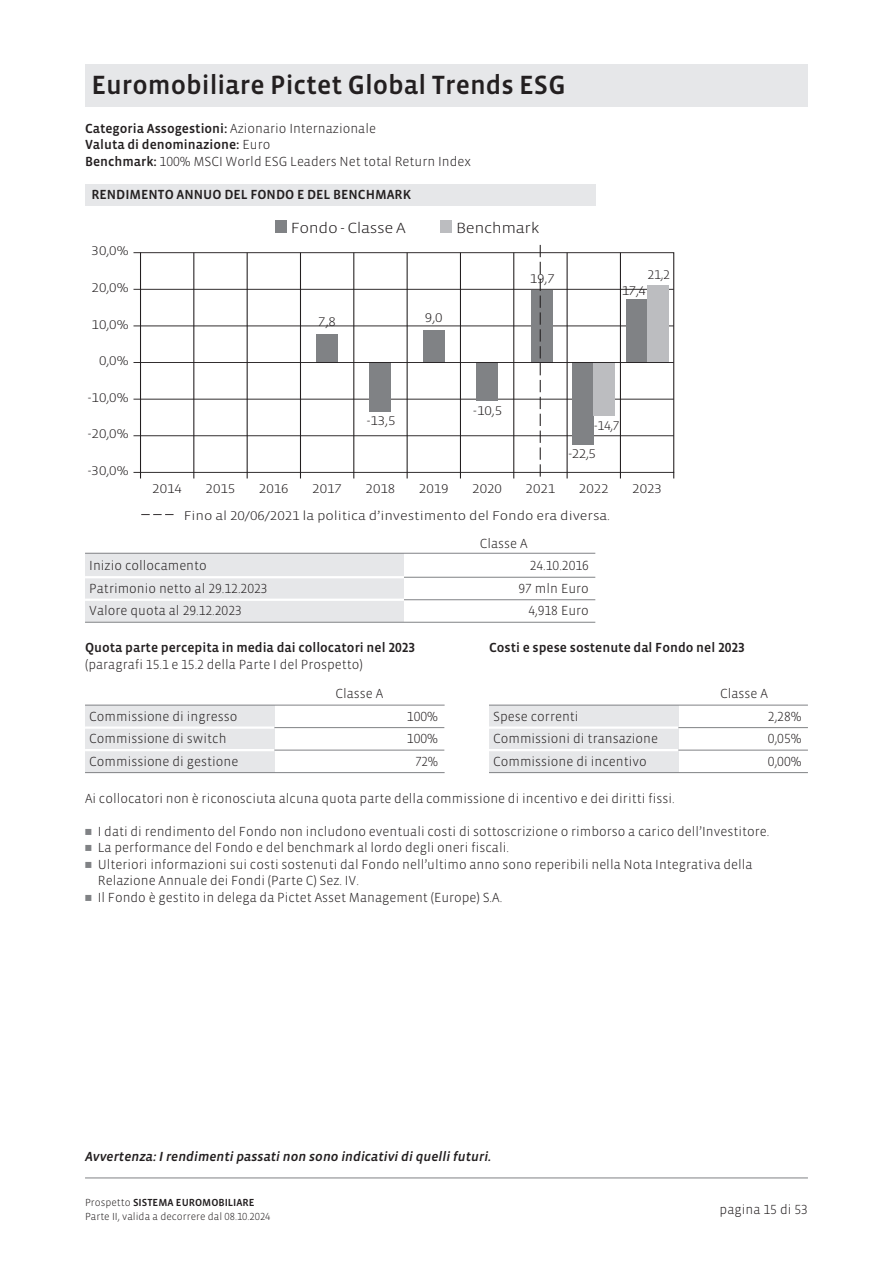
<style>
.page{position:relative;width:893px;height:1263px;background:#fff}
.page>*{position:absolute;margin:0;border:0;box-sizing:border-box;transform-origin:0 0}
.t1{font:500 27px "Vista Sans OTCE";color:#231f20}
.t2{font:300 15px "Vista Sans OTCE";letter-spacing:-.025em;color:#231f20;scale:1.15 1}
.t3{font:300 13.5px/16.5px "Vista Sans OTCE";color:#231f20}
.t4{font:500 13.5px "Vista Sans OTCE";color:#231f20}
.t5{font:italic 500 13.5px "Vista Sans OTCE";color:#231f20}
.t6{font:300 13.5px "Vista Sans OTCE";color:#231f20;scale:.95 1}
.t7{font:300 12.9px "Vista Sans OTCE";color:#231f20;scale:1.15 1}
.t8{font:300 12.9px "Vista Sans OTCE";color:#231f20;scale:1.06 1}
.t9{font:300 10.5px/13.5px "Vista Sans OTCE";color:#231f20}
.s1{font-weight:500}
.s2{font-family:"Universal Newswith Comm Pi";font-weight:400;font-size:12px;color:#808285}
</style>
<div class="page">
<div style="left:85px;top:184px;width:510px;height:21px;background:#e6e7e9"></div>
<div style="left:140px;top:252px;width:534px;height:221px;border:1px solid #231f20"></div>
<svg style="left:133px;top:472px;width:8px;height:6px"></svg>
<hr style="left:193px;top:253px;width:1px;height:225px;background:#231f20">
<hr style="left:247px;top:253px;width:1px;height:225px;background:#231f20">
<hr style="left:300px;top:253px;width:1px;height:225px;background:#231f20">
<hr style="left:353px;top:253px;width:1px;height:225px;background:#231f20">
<hr style="left:407px;top:253px;width:1px;height:225px;background:#231f20">
<hr style="left:460px;top:253px;width:1px;height:225px;background:#231f20">
<hr style="left:513px;top:253px;width:1px;height:225px;background:#231f20">
<hr style="left:567px;top:253px;width:1px;height:225px;background:#231f20">
<hr style="left:620px;top:253px;width:1px;height:225px;background:#231f20">
<hr style="left:133px;top:326px;width:541px;height:1px;background:#231f20">
<hr style="left:133px;top:289px;width:541px;height:1px;background:#231f20">
<hr style="left:133px;top:399px;width:541px;height:1px;background:#231f20">
<hr style="left:133px;top:435px;width:541px;height:1px;background:#231f20">
<div style="left:531px;top:290px;width:21px;height:72px;background:#808285"></div>
<div style="left:477px;top:362px;width:21px;height:39px;background:#808285"></div>
<div style="left:573px;top:362px;width:21px;height:83px;background:#808285"></div>
<div style="left:423px;top:330px;width:21px;height:32px;background:#808285"></div>
<div style="left:370px;top:362px;width:21px;height:50px;background:#808285"></div>
<div style="left:317px;top:334px;width:21px;height:28px;background:#808285"></div>
<svg style="left:141px;top:514px;width:33px;height:1px"></svg>
<svg style="left:540px;top:245px;width:1px;height:232px"></svg>
<div style="left:275px;top:220px;width:12px;height:13px;background:#808285"></div>
<div style="left:440px;top:220px;width:12px;height:13px;background:#bcbdc0"></div>
<div style="left:594px;top:362px;width:21px;height:54px;background:#bcbdc0"></div>
<div style="left:626px;top:299px;width:21px;height:63px;background:#808285"></div>
<div style="left:647px;top:285px;width:21px;height:77px;background:#bcbdc0"></div>
<hr style="left:133px;top:362px;width:541px;height:1px;background:#231f20">
<div style="left:85px;top:553px;width:319px;height:69px;background:#e6e7e9"></div>
<hr style="left:85px;top:553px;width:510px;height:1px;background:#808285">
<hr style="left:404px;top:577px;width:191px;height:1px;background:#808285">
<hr style="left:404px;top:599px;width:191px;height:1px;background:#808285">
<hr style="left:85px;top:576px;width:319px;height:2px;background:#fff">
<hr style="left:85px;top:599px;width:319px;height:2px;background:#fff">
<hr style="left:85px;top:622px;width:510px;height:1px;background:#808285">
<hr style="left:85px;top:1177px;width:723px;height:1px;background:#808285">
<div style="left:85px;top:64px;width:723px;height:42px;background:#e6e7e9"></div>
<div style="left:489px;top:705px;width:189px;height:68px;background:#e6e7e9"></div>
<hr style="left:489px;top:705px;width:319px;height:1px;background:#808285">
<hr style="left:678px;top:727px;width:130px;height:1px;background:#808285">
<hr style="left:489px;top:726px;width:189px;height:3px;background:#fff">
<hr style="left:678px;top:750px;width:130px;height:1px;background:#808285">
<hr style="left:489px;top:749px;width:189px;height:2px;background:#fff">
<hr style="left:489px;top:772px;width:319px;height:1px;background:#808285">
<div style="left:85px;top:705px;width:189px;height:67px;background:#e6e7e9"></div>
<hr style="left:85px;top:705px;width:360px;height:1px;background:#808285">
<hr style="left:274px;top:727px;width:170px;height:1px;background:#808285">
<hr style="left:85px;top:726px;width:189px;height:3px;background:#fff">
<hr style="left:274px;top:750px;width:170px;height:1px;background:#808285">
<hr style="left:85px;top:749px;width:189px;height:2px;background:#fff">
<hr style="left:85px;top:772px;width:360px;height:1px;background:#808285">
<h1 class="t1" style="left:91px;top:74px;width:476px">Euromobiliare Pictet Global Trends ESG</h1>
<p class="t3" style="left:85px;top:121px;width:387px"><span class="s1">Categoria Assogestioni:</span> Azionario Internazionale<br><span class="s1">Valuta di denominazione:</span> Euro<br><span class="s1">Benchmark:</span> 100% MSCI World ESG Leaders Net total Return Index</p>
<p class="t4" style="left:91px;top:189px;width:321px">RENDIMENTO ANNUO DEL FONDO E DEL BENCHMARK</p>
<p class="t7" style="left:92px;top:245px;width:34px">30,0%</p>
<p class="t7" style="left:92px;top:281px;width:34px">20,0%</p>
<p class="t7" style="left:92px;top:318px;width:34px">10,0%</p>
<p class="t7" style="left:99px;top:355px;width:27px">0,0%</p>
<p class="t7" style="left:88px;top:391px;width:37px">-10,0%</p>
<p class="t7" style="left:88px;top:428px;width:37px">-20,0%</p>
<p class="t7" style="left:88px;top:464px;width:37px">-30,0%</p>
<p class="t2" style="left:291px;top:221px;width:101px">Fondo - Classe A</p>
<p class="t2" style="left:456px;top:221px;width:74px">Benchmark</p>
<p class="t7" style="left:318px;top:316px;width:17px">7,8</p>
<p class="t7" style="left:425px;top:312px;width:17px">9,0</p>
<p class="t7" style="left:530px;top:273px;width:23px">19,7</p>
<p class="t8" style="left:648px;top:269px;width:23px">21,2</p>
<p class="t7" style="left:622px;top:284px;width:23px">17,4</p>
<p class="t7" style="left:367px;top:415px;width:27px">-13,5</p>
<p class="t7" style="left:473px;top:404px;width:27px">-10,5</p>
<p class="t8" style="left:594px;top:420px;width:25px">-14,7</p>
<p class="t7" style="left:568px;top:448px;width:26px">-22,5</p>
<p class="t7" style="left:152px;top:482px;width:27px">2014</p>
<p class="t7" style="left:206px;top:482px;width:27px">2015</p>
<p class="t7" style="left:259px;top:482px;width:27px">2016</p>
<p class="t7" style="left:312px;top:482px;width:27px">2017</p>
<p class="t7" style="left:366px;top:482px;width:27px">2018</p>
<p class="t7" style="left:419px;top:482px;width:27px">2019</p>
<p class="t7" style="left:472px;top:482px;width:27px">2020</p>
<p class="t7" style="left:526px;top:482px;width:27px">2021</p>
<p class="t7" style="left:579px;top:482px;width:27px">2022</p>
<p class="t7" style="left:632px;top:482px;width:27px">2023</p>
<p class="t7" style="left:184px;top:509px;width:372px">Fino al 20/06/2021 la politica d’investimento del Fondo era diversa.</p>
<p class="t3" style="left:480px;top:536px;width:49px">Classe A</p>
<p class="t3" style="left:89px;top:559px;width:119px">Inizio collocamento</p>
<p class="t3" style="left:530px;top:559px;width:61px">24.10.2016</p>
<p class="t3" style="left:89px;top:581px;width:180px">Patrimonio netto al 29.12.2023</p>
<p class="t3" style="left:518px;top:581px;width:72px">97 mln Euro</p>
<p class="t3" style="left:89px;top:604px;width:154px">Valore quota al 29.12.2023</p>
<p class="t3" style="left:528px;top:604px;width:62px">4,918 Euro</p>
<p class="t4" style="left:85px;top:642px;width:332px">Quota parte percepita in media dai collocatori nel 2023</p>
<p class="t4" style="left:489px;top:642px;width:258px">Costi e spese sostenute dal Fondo nel 2023</p>
<p class="t3" style="left:85px;top:657px;width:279px">(paragrafi 15.1 e 15.2 della Parte I del Prospetto)</p>
<p class="t3" style="left:335px;top:686px;width:49px">Classe A</p>
<p class="t3" style="left:89px;top:709px;width:150px">Commissione di ingresso</p>
<p class="t3" style="left:407px;top:709px;width:33px">100%</p>
<p class="t3" style="left:89px;top:731px;width:139px">Commissione di switch</p>
<p class="t3" style="left:407px;top:731px;width:33px">100%</p>
<p class="t3" style="left:89px;top:754px;width:151px">Commissione di gestione</p>
<p class="t6" style="left:415px;top:756px;width:25px">72%</p>
<p class="t3" style="left:720px;top:686px;width:49px">Classe A</p>
<p class="t3" style="left:493px;top:709px;width:87px">Spese correnti</p>
<p class="t3" style="left:768px;top:709px;width:35px">2,28%</p>
<p class="t3" style="left:493px;top:731px;width:166px">Commissioni di transazione</p>
<p class="t3" style="left:768px;top:731px;width:35px">0,05%</p>
<p class="t3" style="left:493px;top:754px;width:155px">Commissione di incentivo</p>
<p class="t3" style="left:768px;top:754px;width:35px">0,00%</p>
<p class="t3" style="left:85px;top:791px;width:591px">Ai collocatori non è riconosciuta alcuna quota parte della commissione di incentivo e dei diritti fissi.</p>
<p class="t3" style="left:85px;top:824px;width:686px"><span class="s2">-</span> I dati di rendimento del Fondo non includono eventuali costi di sottoscrizione o rimborso a carico dell’Investitore.</p>
<p class="t3" style="left:85px;top:840px;width:425px"><span class="s2">-</span> La performance del Fondo e del benchmark al lordo degli oneri fiscali.</p>
<p class="t3" style="left:98px;top:857px;width:656px;text-indent:-13px"><span class="s2">-</span> Ulteriori informazioni sui costi sostenuti dal Fondo nell’ultimo anno sono reperibili nella Nota Integrativa della<br>Relazione Annuale dei Fondi (Parte C) Sez. IV.</p>
<p class="t3" style="left:85px;top:890px;width:419px"><span class="s2">-</span> Il Fondo è gestito in delega da Pictet Asset Management (Europe) S.A.</p>
<p class="t5" style="left:85px;top:1148px;width:408px">Avvertenza: I rendimenti passati non sono indicativi di quelli futuri.</p>
<p class="t9" style="left:85px;top:1196px;width:187px">Prospetto <span class="s1">SISTEMA EUROMOBILIARE<br></span>Parte II, valida a decorrere dal 08.10.2024</p>
<p class="t3" style="left:720px;top:1202px;width:90px">pagina 15 di 53</p>
</div>
